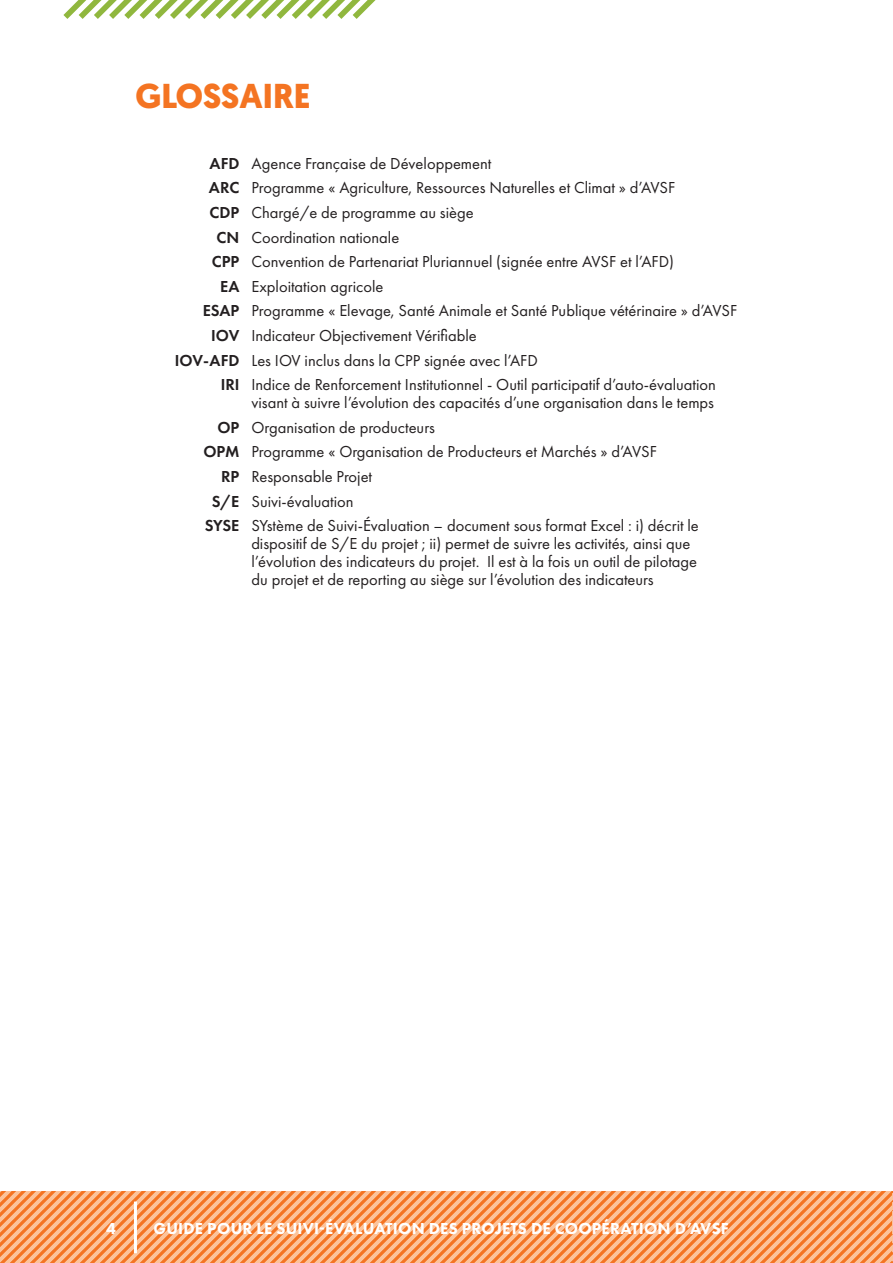
<style>
.page{position:relative;width:893px;height:1263px;background:#fff}
.page>*{position:absolute;margin:0;border:0;box-sizing:border-box;transform-origin:0 0}
.t1{font:700 34.5px "Geomanist";color:#f47422}
.t2{font:16.5px/18px "Futura PT";color:#231f20}
.t3{font:800 16.5px "Futura PT";letter-spacing:.01em;color:#fff}
.s1{font-weight:600}
</style>
<div class="page">
<svg style="left:0;top:1192px;width:892px;height:71px;background:#f89f64"></svg>
<hr style="left:892px;top:1192px;width:1px;height:71px;background:#bfbfbf">
<hr style="left:134px;top:1201px;width:3px;height:52px;background:#fff">
<svg style="left:63px;top:0;width:313px;height:19px"></svg>
<h1 class="t1" style="left:135px;top:73px;width:177px">GLOSSAIRE</h1>
<p class="t2" style="left:210px;top:154px;width:283px"><span class="s1">AFD</span> Agence Française de Développement</p>
<p class="t2" style="left:209px;top:179px;width:468px"><span class="s1">ARC</span> Programme « Agriculture, Ressources Naturelles et Climat » d’AVSF</p>
<p class="t2" style="left:210px;top:203px;width:266px"><span class="s1">CDP</span> Chargé/e de programme au siège</p>
<p class="t2" style="left:217px;top:228px;width:184px"><span class="s1">CN</span> Coordination nationale</p>
<p class="t2" style="left:212px;top:253px;width:464px"><span class="s1">CPP</span> Convention de Partenariat Pluriannuel (signée entre AVSF et l’AFD)</p>
<p class="t2" style="left:220px;top:277px;width:165px"><span class="s1">EA</span> Exploitation agricole</p>
<p class="t2" style="left:203px;top:302px;width:536px"><span class="s1">ESAP</span> Programme « Elevage, Santé Animale et Santé Publique vétérinaire » d’AVSF</p>
<p class="t2" style="left:211px;top:326px;width:267px"><span class="s1">IOV</span> Indicateur Objectivement Vérifiable</p>
<p class="t2" style="left:175px;top:351px;width:365px"><span class="s1">IOV-AFD</span> Les IOV inclus dans la CPP signée avec l’AFD</p>
<p class="t2" style="left:221px;top:376px;width:497px"><span class="s1">IRI</span> Indice de Renforcement Institutionnel - Outil participatif d’auto-évaluation</p>
<p class="t2" style="left:251px;top:394px;width:464px">visant à suivre l’évolution des capacités d’une organisation dans le temps</p>
<p class="t2" style="left:217px;top:418px;width:219px"><span class="s1">OP</span> Organisation de producteurs</p>
<p class="t2" style="left:203px;top:443px;width:455px"><span class="s1">OPM</span> Programme « Organisation de Producteurs et Marchés » d’AVSF</p>
<p class="t2" style="left:221px;top:467px;width:152px"><span class="s1">RP</span> Responsable Projet</p>
<p class="t2" style="left:212px;top:492px;width:143px"><span class="s1">S/E</span> Suivi-évaluation</p>
<p class="t2" style="left:205px;top:517px;width:496px"><span class="s1">SYSE</span> SYstème de Suivi-Évaluation – document sous format Excel : i) décrit le</p>
<p class="t2" style="left:251px;top:535px;width:447px">dispositif de S/E du projet ; ii) permet de suivre les activités, ainsi que l’évolution des indicateurs du projet. Il est à la fois un outil de pilotage du projet et de reporting au siège sur l’évolution des indicateurs</p>
<p class="t3" style="left:106px;top:1218px;width:11px">4</p>
<p class="t3" style="left:154px;top:1218px;width:577px">GUIDE POUR LE SUIVI-ÉVALUATION DES PROJETS DE COOPÉRATION D’AVSF</p>
</div>
